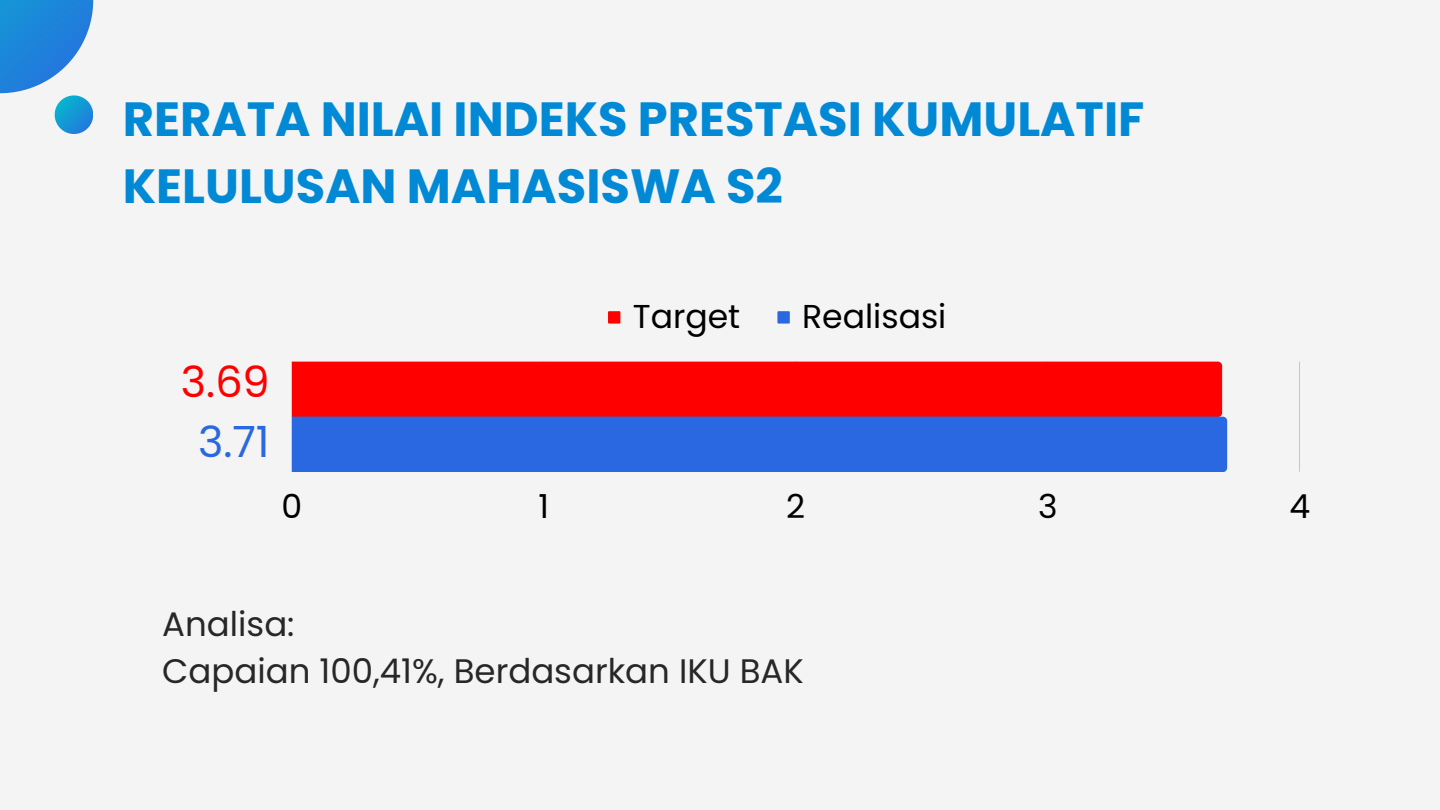
<style>
.page{position:relative;width:1440px;height:810px;background:#f4f4f4}
.page>*{position:absolute;margin:0;border:0;box-sizing:border-box;transform-origin:0 0}
.t1{font:700 48px/66.8px "Poppins";color:#0189d6}
.t2{font:43px "Poppins";color:#f00}
.t3{font:43px "Poppins";color:#2a68e1}
.t4{font:34px "Poppins";color:#272727}
.t5{font:33.1px "Poppins";color:#000}
</style>
<div class="page">
<div style="left:608px;top:311px;width:12px;height:13px;background:#f00"></div>
<div style="left:777px;top:311px;width:13px;height:13px;background:#2a68e1"></div>
<svg style="left:291px;top:362px;width:1009px;height:110px;background:#9a427a"></svg>
<svg style="left:1218px;top:362px;width:9px;height:110px"></svg>
<svg style="left:0;top:0;width:93px;height:134px"></svg>
<p class="t1" style="left:123px;top:86px;width:1023px">RERATA NILAI INDEKS PRESTASI KUMULATIF<br>KELULUSAN MAHASISWA S2</p>
<p class="t2" style="left:181px;top:352px;width:90px">3.69</p>
<p class="t3" style="left:198px;top:412px;width:73px">3.71</p>
<p class="t5" style="left:633px;top:293px;width:109px">Target</p>
<p class="t5" style="left:802px;top:293px;width:146px">Realisasi</p>
<p class="t5" style="left:281px;top:483px;width:22px">0</p>
<p class="t5" style="left:539px;top:483px;width:12px">1</p>
<p class="t5" style="left:786px;top:483px;width:21px">2</p>
<p class="t5" style="left:1038px;top:483px;width:21px">3</p>
<p class="t5" style="left:1289px;top:483px;width:22px">4</p>
<p class="t4" style="left:162px;top:600px;width:134px">Analisa:</p>
<p class="t4" style="left:162px;top:648px;width:643px">Capaian 100,41%, Berdasarkan IKU BAK</p>
</div>
